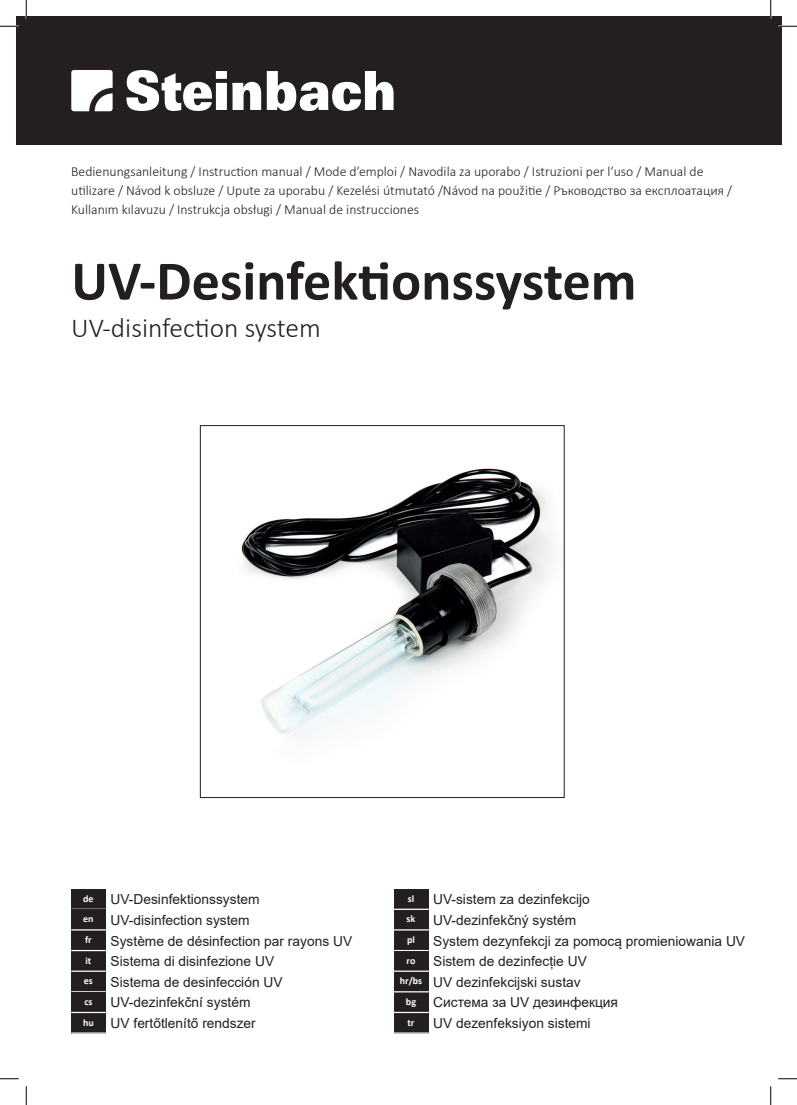
<style>
.page{position:relative;width:797px;height:1105px;background:#fff}
.page>*{position:absolute;margin:0;border:0;box-sizing:border-box;transform-origin:0 0}
.t1{font:700 56.25px "Calibri";color:#231f20}
.t2{font:300 27.5px "Calibri";color:#231f20}
.t3{font:13.75px "Arial";color:#231f20}
.t4{font:300 13.75px/18.8px "Calibri";color:#231f20}
.t5{font:700 10px "Calibri";color:#fff}
</style>
<div class="page">
<div style="left:16px;top:16px;width:765px;height:128px;background:#231f20"></div>
<img style="left:241px;top:468px;width:312px;height:269px">
<div style="left:200px;top:425px;width:364px;height:373px;border:1px solid #231f20"></div>
<svg style="left:126px;top:70px;width:267px;height:41px"></svg>
<svg style="left:71px;top:70px;width:42px;height:41px;background:#e4e3e3"></svg>
<div style="left:71px;top:889px;width:35px;height:20px;background:#231f20"></div>
<div style="left:71px;top:972px;width:35px;height:20px;background:#231f20"></div>
<hr style="left:71px;top:991px;width:35px;height:1px;background:#fff">
<div style="left:394px;top:930px;width:34px;height:20px;background:#231f20"></div>
<div style="left:394px;top:1013px;width:34px;height:20px;background:#231f20"></div>
<hr style="left:394px;top:1032px;width:34px;height:2px;background:#fff">
<div style="left:394px;top:992px;width:34px;height:20px;background:#231f20"></div>
<div style="left:394px;top:910px;width:34px;height:20px;background:#231f20"></div>
<hr style="left:394px;top:929px;width:34px;height:1px;background:#fff">
<div style="left:71px;top:1013px;width:35px;height:20px;background:#231f20"></div>
<hr style="left:71px;top:1032px;width:35px;height:2px;background:#fff">
<div style="left:394px;top:972px;width:34px;height:20px;background:#231f20"></div>
<hr style="left:394px;top:991px;width:34px;height:1px;background:#fff">
<div style="left:71px;top:992px;width:35px;height:20px;background:#231f20"></div>
<div style="left:394px;top:951px;width:34px;height:20px;background:#231f20"></div>
<hr style="left:394px;top:970px;width:34px;height:2px;background:#fff">
<div style="left:394px;top:889px;width:34px;height:20px;background:#231f20"></div>
<div style="left:71px;top:951px;width:35px;height:20px;background:#231f20"></div>
<hr style="left:71px;top:970px;width:35px;height:2px;background:#fff">
<div style="left:71px;top:930px;width:35px;height:20px;background:#231f20"></div>
<div style="left:71px;top:910px;width:35px;height:20px;background:#231f20"></div>
<hr style="left:71px;top:929px;width:35px;height:1px;background:#fff">
<svg style="left:0;top:25px;width:19px;height:2px"></svg>
<svg style="left:778px;top:25px;width:19px;height:2px"></svg>
<svg style="left:0;top:1078px;width:19px;height:1px"></svg>
<svg style="left:778px;top:1078px;width:19px;height:1px"></svg>
<svg style="left:25px;top:0;width:2px;height:19px"></svg>
<svg style="left:25px;top:1086px;width:2px;height:19px"></svg>
<svg style="left:770px;top:0;width:1px;height:19px"></svg>
<svg style="left:770px;top:1086px;width:1px;height:19px"></svg>
<p class="t4" style="left:71px;top:162px;width:662px">Bedienungsanleitung / Instruction manual / Mode d’emploi / Navodila za uporabo / Istruzioni per l’uso / Manual de utilizare / Návod k obsluze / Upute za uporabu / Kezelési útmutató /Návod na použitie / Ръководство за експлоатация /<br>Kullanım kılavuzu / Instrukcja obsługi / Manual de instrucciones</p>
<h1 class="t1" style="left:71px;top:241px;width:566px">UV-Desinfektionssystem</h1>
<h2 class="t2" style="left:71px;top:310px;width:251px">UV-disinfection system</h2>
<p class="t3" style="left:83px;top:890px;width:178px"><sup>de</sup> UV-Desinfektionssystem</p>
<p class="t5" style="left:408px;top:891px;width:8px">sl</p>
<p class="t3" style="left:433px;top:890px;width:158px">UV-sistem za dezinfekcijo</p>
<p class="t3" style="left:83px;top:911px;width:168px"><sup>en</sup> UV-disinfection system</p>
<p class="t5" style="left:406px;top:912px;width:10px">sk</p>
<p class="t3" style="left:433px;top:911px;width:144px">UV-dezinfekčný systém</p>
<p class="t5" style="left:85px;top:933px;width:8px">fr</p>
<p class="t3" style="left:111px;top:931px;width:243px">Système de désinfection par rayons UV</p>
<p class="t5" style="left:407px;top:933px;width:9px">pl</p>
<p class="t3" style="left:433px;top:931px;width:313px">System dezynfekcji za pomocą promieniowania UV</p>
<p class="t5" style="left:85px;top:953px;width:7px">it</p>
<p class="t3" style="left:111px;top:952px;width:165px">Sistema di disinfezione UV</p>
<p class="t5" style="left:406px;top:953px;width:10px">ro</p>
<p class="t3" style="left:433px;top:952px;width:155px">Sistem de dezinfecție UV</p>
<p class="t5" style="left:84px;top:974px;width:11px">es</p>
<p class="t3" style="left:111px;top:972px;width:173px">Sistema de desinfección UV</p>
<p class="t3" style="left:400px;top:972px;width:182px"><sup>hr/bs</sup> UV dezinfekcijski sustav</p>
<p class="t5" style="left:84px;top:994px;width:10px">cs</p>
<p class="t3" style="left:111px;top:993px;width:141px">UV-dezinfekční systém</p>
<p class="t3" style="left:406px;top:993px;width:214px"><sup>bg</sup> Система за UV дезинфекция</p>
<p class="t3" style="left:83px;top:1014px;width:174px"><sup>hu</sup> UV fertőtlenítő rendszer</p>
<p class="t5" style="left:407px;top:1015px;width:9px">tr</p>
<p class="t3" style="left:433px;top:1014px;width:159px">UV dezenfeksiyon sistemi</p>
</div>
